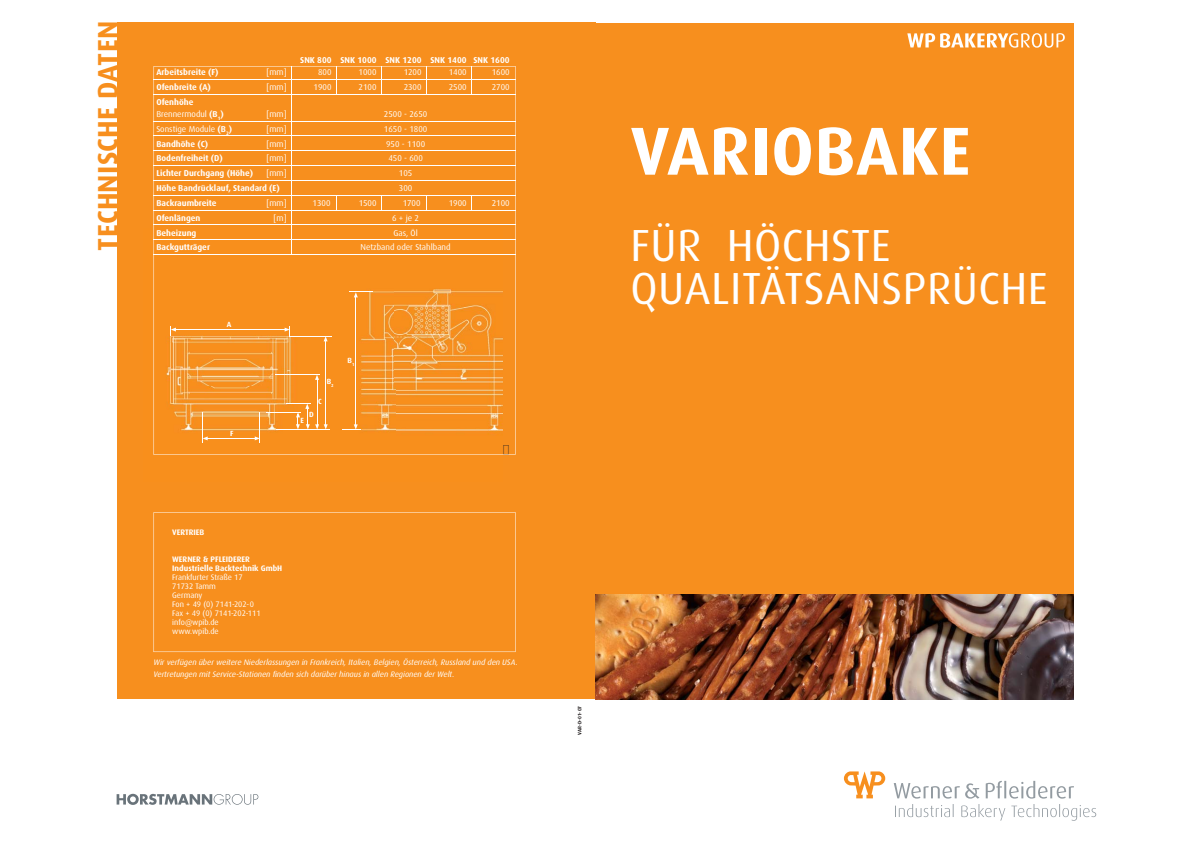
<style>
.page{position:relative;width:1191px;height:842px;background:#fff}
.page>*{position:absolute;margin:0;border:0;box-sizing:border-box;transform-origin:0 0}
.t1{font:700 68px "Dax Pro";letter-spacing:.01em;color:#fff}
.t2{font:45px/43px "Dax Pro";letter-spacing:.01em;color:#fff}
.t3{font:700 28px "Dax Pro";letter-spacing:.01em;color:#f78f1e}
.t4{font:8.5px/12px "Dax Pro";color:#fff}
.t5{font:700 8.5px "Dax Pro";color:#fff}
.t6{font:italic 8px/12px "Dax Pro";letter-spacing:-.005em;color:#fff}
.t7{font:8px/9px "Dax Pro";color:#fff}
.t8{font:700 8px/9px "Dax Pro";color:#fff}
.t9{font:700 7.5px "Dax Pro";color:#fff}
.t10{font:700 5px "Dax Pro";color:#231f20}
.s1{font-weight:700}
</style>
<div class="page">
<div style="left:117px;top:23px;width:478px;height:676px;background:#f78f1e"></div>
<div style="left:595px;top:23px;width:479px;height:675px;background:#f78f1e"></div>
<img style="left:595px;top:594px;width:478px;height:105px">
<svg style="left:907px;top:33px;width:157px;height:15px"></svg>
<svg style="left:844px;top:771px;width:41px;height:27px"></svg>
<svg style="left:893px;top:781px;width:203px;height:40px"></svg>
<svg style="left:153px;top:512px;width:362px;height:140px"></svg>
<svg style="left:117px;top:794px;width:141px;height:11px"></svg>
<svg style="left:153px;top:66px;width:362px;height:389px"></svg>
<svg style="left:503px;top:445px;width:6px;height:9px"></svg>
<h3 class="t3" style="left:94px;top:251px;width:231px;rotate:-90deg">TECHNISCHE DATEN</h3>
<p class="t5" style="left:300px;top:56px;width:211px">SNK 800 SNK 1000 SNK 1200 SNK 1400 SNK 1600</p>
<p class="t5" style="left:156px;top:68px;width:64px">Arbeitsbreite (F)</p>
<p class="t4" style="left:266px;top:67px;width:22px">[mm]</p>
<p class="t4" style="left:318px;top:67px;width:15px">800</p>
<p class="t4" style="left:359px;top:67px;width:19px">1000</p>
<p class="t4" style="left:404px;top:67px;width:19px">1200</p>
<p class="t4" style="left:449px;top:67px;width:19px">1400</p>
<p class="t4" style="left:492px;top:67px;width:19px">1600</p>
<p class="t5" style="left:156px;top:83px;width:56px">Ofenbreite (A)</p>
<p class="t4" style="left:266px;top:82px;width:22px">[mm]</p>
<p class="t4" style="left:314px;top:82px;width:19px">1900</p>
<p class="t4" style="left:359px;top:82px;width:19px">2100</p>
<p class="t4" style="left:404px;top:82px;width:19px">2300</p>
<p class="t4" style="left:449px;top:82px;width:19px">2500</p>
<p class="t4" style="left:492px;top:82px;width:19px">2700</p>
<p class="t4" style="left:156px;top:96px;width:69px"><span class="s1">Ofenhöhe<br></span>Brennermodul <span class="s1">(B</span><sub>1</sub><span class="s1">)</span></p>
<p class="t4" style="left:266px;top:108px;width:22px">[mm]</p>
<p class="t4" style="left:384px;top:108px;width:45px">2500 - 2650</p>
<p class="t4" style="left:156px;top:123px;width:77px">Sonstige Module <span class="s1">(B</span><sub>2</sub><span class="s1">)</span></p>
<p class="t4" style="left:266px;top:123px;width:22px">[mm]</p>
<p class="t4" style="left:384px;top:123px;width:45px">1650 - 1800</p>
<p class="t5" style="left:156px;top:139px;width:53px">Bandhöhe (C)</p>
<p class="t4" style="left:266px;top:138px;width:22px">[mm]</p>
<p class="t4" style="left:386px;top:138px;width:41px">950 - 1100</p>
<p class="t5" style="left:156px;top:154px;width:68px">Bodenfreiheit (D)</p>
<p class="t4" style="left:266px;top:153px;width:22px">[mm]</p>
<p class="t4" style="left:388px;top:153px;width:36px">450 - 600</p>
<p class="t5" style="left:156px;top:169px;width:98px">Lichter Durchgang (Höhe)</p>
<p class="t4" style="left:266px;top:168px;width:22px">[mm]</p>
<p class="t4" style="left:399px;top:168px;width:15px">105</p>
<p class="t5" style="left:156px;top:184px;width:125px">Höhe Bandrücklauf, Standard (E)</p>
<p class="t4" style="left:399px;top:183px;width:15px">300</p>
<p class="t5" style="left:156px;top:199px;width:62px">Backraumbreite</p>
<p class="t4" style="left:266px;top:197px;width:22px">[mm]</p>
<p class="t4" style="left:313px;top:197px;width:19px">1300</p>
<p class="t4" style="left:359px;top:197px;width:19px">1500</p>
<p class="t4" style="left:403px;top:197px;width:19px">1700</p>
<p class="t4" style="left:449px;top:197px;width:19px">1900</p>
<p class="t4" style="left:492px;top:197px;width:19px">2100</p>
<p class="t5" style="left:156px;top:214px;width:46px">Ofenlängen</p>
<p class="t4" style="left:274px;top:212px;width:14px">[m]</p>
<p class="t4" style="left:392px;top:212px;width:29px">6 + je 2</p>
<p class="t5" style="left:156px;top:228px;width:42px">Beheizung</p>
<p class="t4" style="left:393px;top:227px;width:26px">Gas, Öl</p>
<p class="t5" style="left:156px;top:243px;width:55px">Backgutträger</p>
<p class="t4" style="left:361px;top:242px;width:91px">Netzband oder Stahlband</p>
<p class="t9" style="left:227px;top:320px;width:6px">A</p>
<p class="t9" style="left:230px;top:430px;width:5px">F</p>
<p class="t9" style="left:327px;top:378px;width:8px">B<sub>2</sub></p>
<p class="t9" style="left:318px;top:397px;width:5px">C</p>
<p class="t9" style="left:309px;top:410px;width:6px">D</p>
<p class="t9" style="left:300px;top:417px;width:5px">E</p>
<p class="t9" style="left:347px;top:357px;width:8px">B<sub>1</sub></p>
<p class="t8" style="left:172px;top:528px;width:34px">VERTRIEB</p>
<p class="t8" style="left:172px;top:555px;width:112px">WERNER &amp; PFLEIDERER<br>Industrielle Backtechnik GmbH</p>
<p class="t7" style="left:172px;top:573px;width:90px">Frankfurter Straße 17<br>71732 Tamm<br>Germany<br>Fon + 49 (0) 7141-202-0<br>Fax + 49 (0) 7141-202-111 info@wpib.de www.wpib.de</p>
<p class="t6" style="left:153px;top:657px;width:366px">Wir verfügen über weitere Niederlassungen in Frankreich, Italien, Belgien, Österreich, Russland und den USA.<br>Vertretungen mit Service-Stationen finden sich darüber hinaus in allen Regionen der Welt.</p>
<h1 class="t1" style="left:630px;top:118px;width:341px">VARIOBAKE</h1>
<h2 class="t2" style="left:630px;top:226px;width:419px">FÜR HÖCHSTE<br>QUALITÄTSANSPRÜCHE</h2>
<p class="t10" style="left:577px;top:734px;width:30px;rotate:-90deg">VAR-D-01-07</p>
</div>
